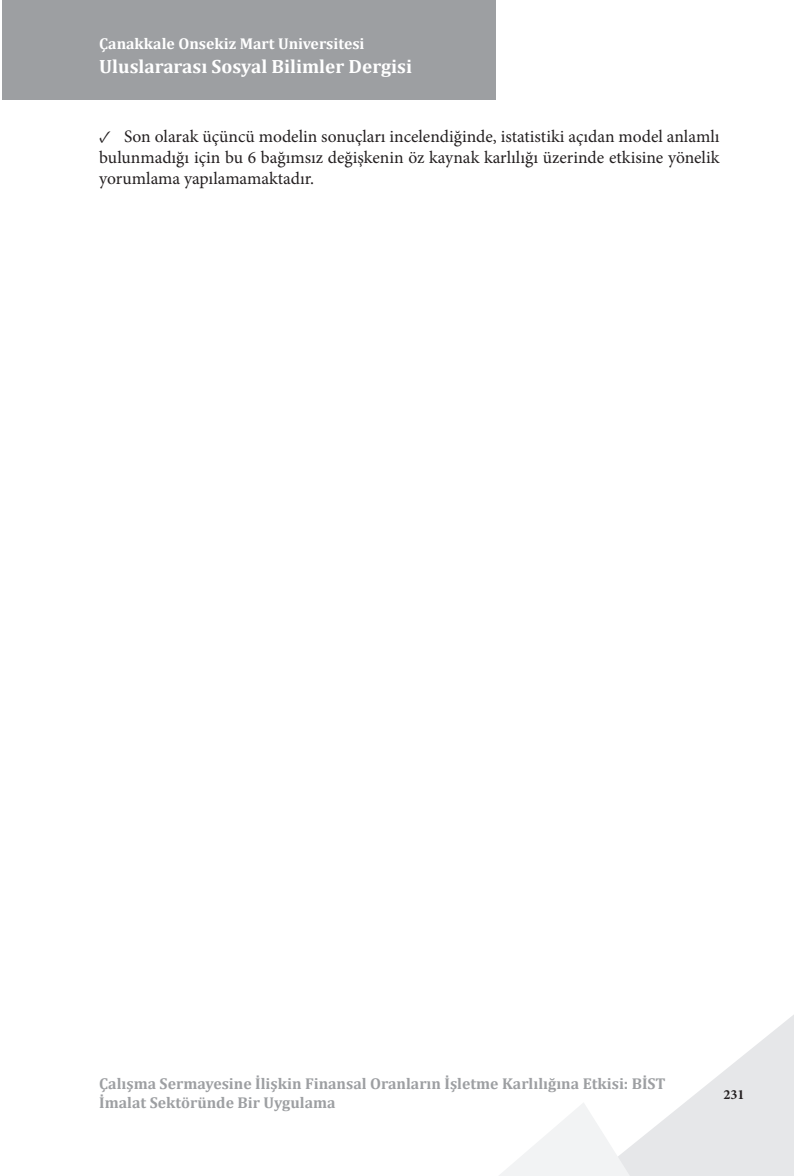
<style>
.page{position:relative;width:794px;height:1176px;background:#fff}
.page>*{position:absolute;margin:0;border:0;box-sizing:border-box;transform-origin:0 0}
.t1{font:700 19.25px "Cambria";color:#fff}
.t2{font:17.5px/21px "Minion Pro";color:#231f20;text-align:justify}
.t3{font:700 15.75px/18.9px "Cambria";color:#9d9fa2}
.t4{font:700 15.75px "Cambria";color:#fff}
.t5{font:700 14px "Minion Pro";color:#231f20}
</style>
<div class="page">
<svg style="left:639px;top:1015px;width:155px;height:161px;fill:#e6e7e9"></svg>
<svg style="left:499px;top:1103px;width:140px;height:73px"></svg>
<div style="left:2px;top:0;width:494px;height:99px;background:#9d9fa2"></div>
<p class="t4" style="left:99px;top:33px;width:267px">Çanakkale Onsekiz Mart Universitesi</p>
<p class="t1" style="left:99px;top:52px;width:314px">Uluslararası Sosyal Bilimler Dergisi</p>
<p class="t2" style="left:99px;top:126px;width:622px">✓ Son olarak üçüncü modelin sonuçları incelendiğinde, istatistiki açıdan model anlamlı bulunmadığı için bu 6 bağımsız değişkenin öz kaynak karlılığı üzerinde etkisine yönelik yorumlama yapılamamaktadır.</p>
<p class="t3" style="left:99px;top:1073px;width:568px">Çalışma Sermayesine İlişkin Finansal Oranların İşletme Karlılığına Etkisi: BİST<br>İmalat Sektöründe Bir Uygulama</p>
<p class="t5" style="left:723px;top:1085px;width:22px">231</p>
</div>
